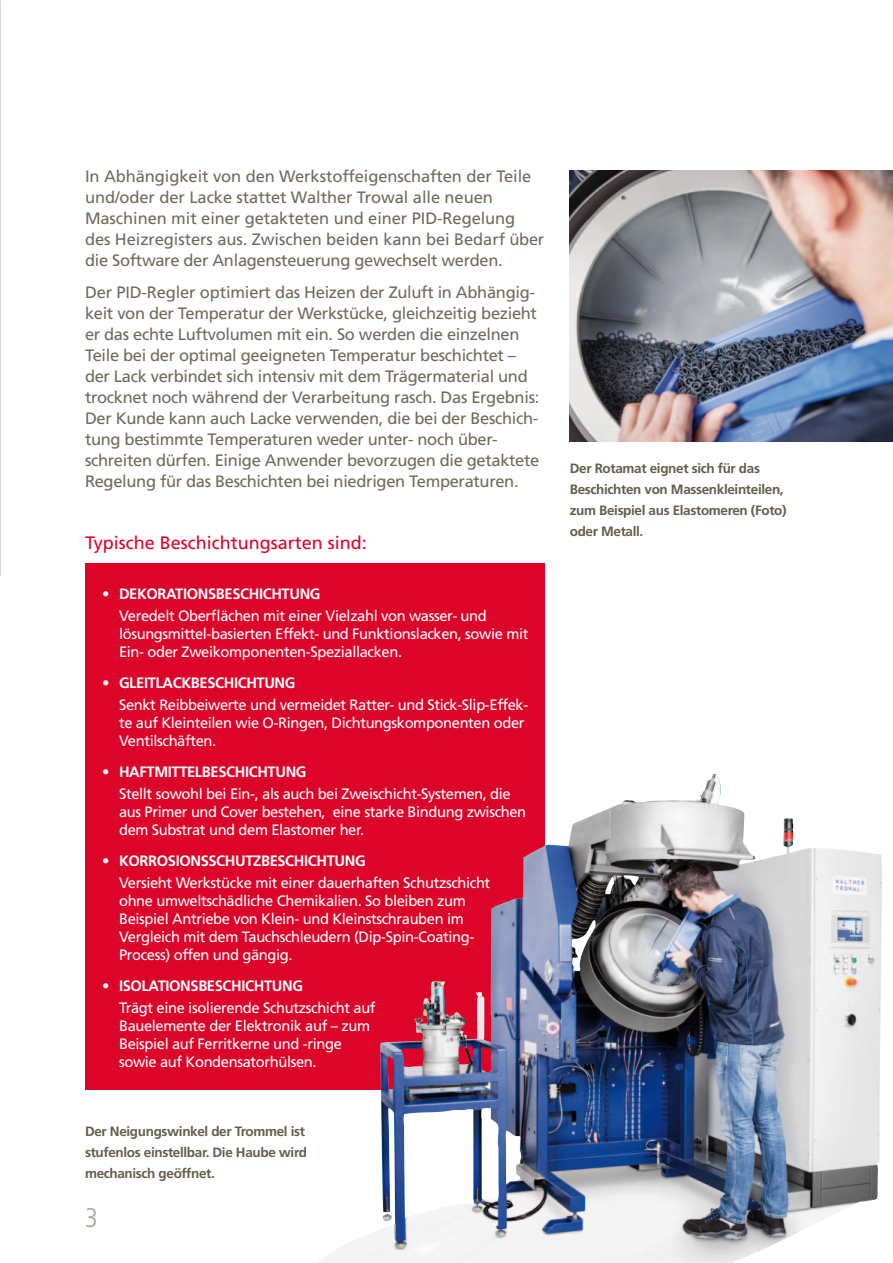
<style>
.page{position:relative;width:893px;height:1263px;background:#fff}
.page>*{position:absolute;margin:0;border:0;box-sizing:border-box;transform-origin:0 0}
.BU{font:300 condensed 27px "Frutiger LT Std";color:#a8a395}
.ZWI{font:18px "Frutiger LT Std";color:#dd042a}
.Fließ{font:16.5px/21px "Frutiger LT Std";letter-spacing:-.02em;color:#716a58}
.Einzug_Kasten{font:15px/18px "Frutiger LT Std";letter-spacing:-.025em;color:#fff}
.Einzuge_Kasten_Head{font:700 15px "Frutiger LT Std";letter-spacing:-.025em;color:#fff}
.BU-2{font:700 13.5px/21px "Frutiger LT Std";letter-spacing:-.025em;color:#655d49}
</style>
<div class="page">
<div style="left:85px;top:563px;width:459px;height:527px;background:#dd042a"></div>
<img style="left:570px;top:170px;width:323px;height:271px">
<img style="left:318px;top:774px;width:564px;height:489px">
<p class="Fließ" style="left:85px;top:166px;width:461px">In Abhängigkeit von den Werkstoffeigenschaften der Teile und/oder der Lacke stattet Walther Trowal alle neuen Maschinen mit einer getakteten und einer PID-Regelung des Heizregisters aus. Zwischen beiden kann bei Bedarf über die Software der Anlagensteuerung gewechselt werden.</p>
<p class="Fließ" style="left:85px;top:282px;width:456px">Der PID-Regler optimiert das Heizen der Zuluft in Abhängig&shy;keit von der Temperatur der Werkstücke, gleichzeitig bezieht er das echte Luftvolumen mit ein. So werden die einzelnen Teile bei der optimal geeigneten Temperatur beschichtet – der Lack verbindet sich intensiv mit dem Trägermaterial und trocknet noch während der Verarbeitung rasch. Das Ergebnis:<br>Der Kunde kann auch Lacke verwenden, die bei der Beschich&shy;tung bestimmte Temperaturen weder unter- noch über&shy;schreiten dürfen. Einige Anwender bevorzugen die getaktete Regelung für das Beschichten bei niedrigen Temperaturen.</p>
<p class="ZWI" style="left:85px;top:532px;width:283px">Typische Beschichtungsarten sind:</p>
<p class="Einzuge_Kasten_Head" style="left:102px;top:585px;width:220px">• DEKORATIONSBESCHICHTUNG</p>
<p class="Einzug_Kasten" style="left:119px;top:607px;width:411px">Veredelt Oberflächen mit einer Vielzahl von wasser- und lösungsmittel-basierten Effekt- und Funktionslacken, sowie mit<br>Ein- oder Zweikomponenten-Speziallacken.</p>
<p class="Einzuge_Kasten_Head" style="left:102px;top:674px;width:195px">• GLEITLACKBESCHICHTUNG</p>
<p class="Einzug_Kasten" style="left:119px;top:696px;width:411px">Senkt Reibbeiwerte und vermeidet Ratter- und Stick-Slip-Effek&shy;te auf Kleinteilen wie O-Ringen, Dichtungskomponenten oder<br>Ventilschäften.</p>
<p class="Einzuge_Kasten_Head" style="left:102px;top:763px;width:206px">• HAFTMITTELBESCHICHTUNG</p>
<p class="Einzug_Kasten" style="left:119px;top:785px;width:409px">Stellt sowohl bei Ein-, als auch bei Zweischicht-Systemen, die aus Primer und Cover bestehen, eine starke Bindung zwischen dem Substrat und dem Elastomer her.</p>
<p class="Einzuge_Kasten_Head" style="left:102px;top:852px;width:265px">• KORROSIONSSCHUTZBESCHICHTUNG</p>
<p class="Einzug_Kasten" style="left:119px;top:874px;width:373px">Versieht Werkstücke mit einer dauerhaften Schutzschicht ohne umweltschädliche Chemikalien. So bleiben zum Beispiel Antriebe von Klein- und Kleinstschrauben im Vergleich mit dem Tauchschleudern (Dip-Spin-Coating-Process) offen und gängig.</p>
<p class="Einzuge_Kasten_Head" style="left:102px;top:977px;width:202px">• ISOLATIONSBESCHICHTUNG</p>
<p class="Einzug_Kasten" style="left:119px;top:999px;width:258px">Trägt eine isolierende Schutzschicht auf Bauelemente der Elektronik auf – zum Beispiel auf Ferritkerne und -ringe sowie auf Kondensatorhülsen.</p>
<p class="BU-2" style="left:85px;top:1121px;width:223px">Der Neigungswinkel der Trommel ist stufenlos einstellbar. Die Haube wird mechanisch geöffnet.</p>
<p class="BU" style="left:85px;top:1202px;width:14px">3</p>
<p class="BU-2" style="left:570px;top:457px;width:218px">Der Rotamat eignet sich für das<br>Beschichten von Massenkleinteilen, zum Beispiel aus Elastomeren (Foto) oder Metall.</p>
</div>
